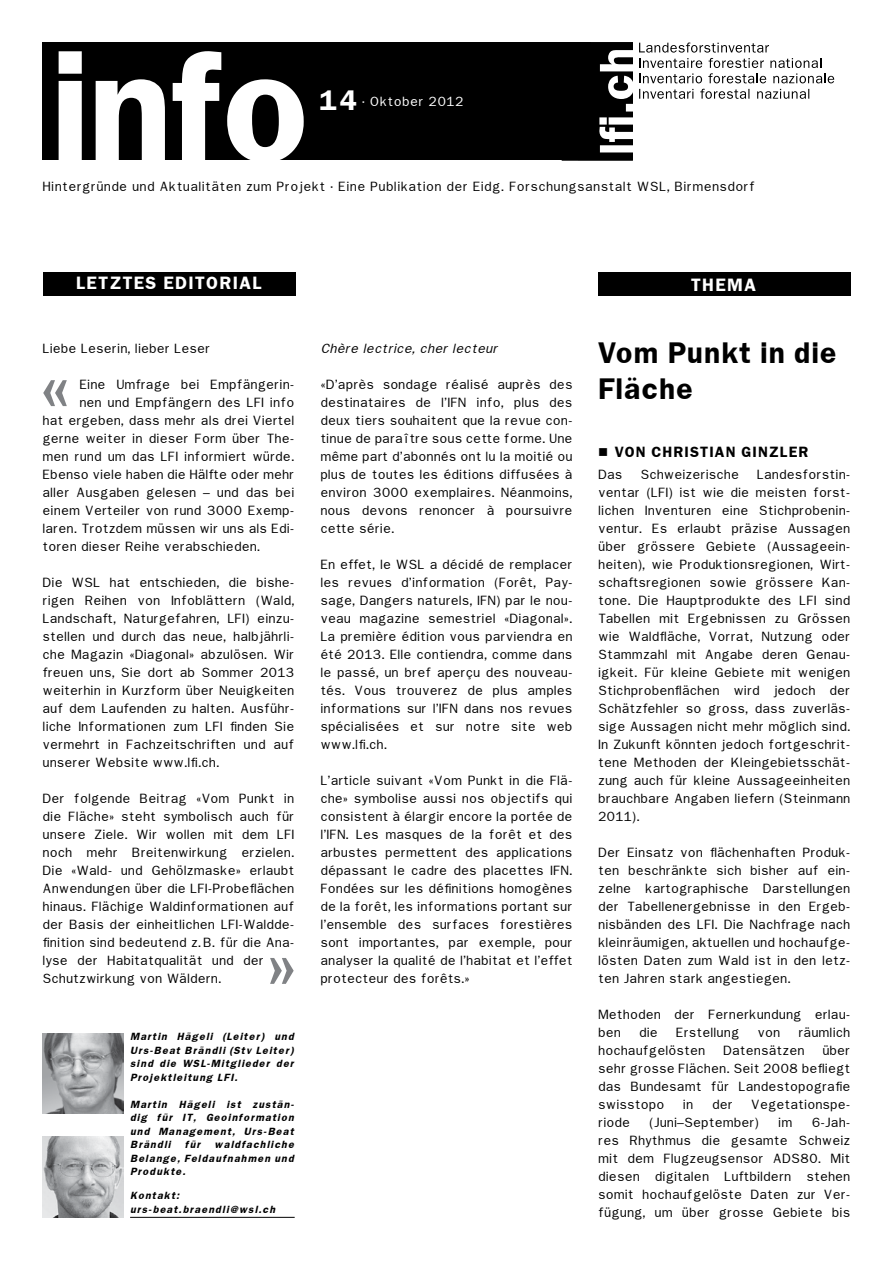
<style>
.page{position:relative;width:893px;height:1263px;background:#fff}
.page>*{position:absolute;margin:0;border:0;box-sizing:border-box;transform-origin:0 0}
.t1{font:700 157.5px "Franklin Gothic";color:#fff}
.t2{font:90px "Franklin Gothic";color:#808285}
.t3{font:700 30px/36px "Franklin Gothic";letter-spacing:-.05em;color:#000}
.t4{font:700 28.5px "Franklin Gothic";color:#fff}
.t5{font:700 18px "Franklin Gothic";color:#fff}
.t6{font:700 15px "Franklin Gothic";color:#000}
.t7{font:13.5px/18px "Franklin Gothic";color:#000;text-align:justify}
.t8{font:13.5px "Franklin Gothic";letter-spacing:.02em;color:#000}
.t9{font:italic 13.5px "Franklin Gothic";color:#000}
.t10{font:13.5px "Franklin Gothic";letter-spacing:.025em;color:#fff}
.t11{font:italic 10.5px/13.5px "Franklin GFB";letter-spacing:.025em;color:#000;text-align:justify}
</style>
<div class="page">
<div style="left:43px;top:43px;width:548px;height:117px;background:#000"></div>
<svg style="left:591px;top:43px;width:42px;height:117px"></svg>
<svg style="left:639px;top:89px;width:170px;height:10px"></svg>
<svg style="left:639px;top:43px;width:195px;height:40px"></svg>
<div style="left:43px;top:272px;width:253px;height:23px;background:#000"></div>
<div style="left:598px;top:272px;width:252px;height:24px;background:#000"></div>
<hr style="left:561px;top:42px;width:72px;height:1px;background:#000">
<hr style="left:562px;top:160px;width:71px;height:1px;background:#000">
<hr style="left:130px;top:1217px;width:165px;height:1px;background:#000">
<img style="left:43px;top:1033px;width:81px;height:81px">
<img style="left:43px;top:1137px;width:81px;height:80px">
<h1 class="t1" style="left:50px;top:14px;width:276px">info</h1>
<h3 class="t4" style="left:320px;top:83px;width:42px">14</h3>
<p class="t10" style="left:362px;top:93px;width:103px">· Oktober 2012</p>
<p class="t8" style="left:43px;top:179px;width:714px">Hintergründe und Aktualitäten zum Projekt · Eine Publikation der Eidg. Forschungsanstalt WSL, Birmensdorf</p>
<h3 class="t5" style="left:76px;top:272px;width:186px">LETZTES editorial</h3>
<p class="t7" style="left:43px;top:339px;width:169px">Liebe Leserin, lieber Leser</p>
<p class="t7" style="left:79px;top:375px;width:217px">Eine Umfrage bei Empfängerin-</p>
<p class="t7" style="left:79px;top:393px;width:217px">nen und Empfängern des LFI info</p>
<p class="t7" style="left:43px;top:411px;width:253px">hat ergeben, dass mehr als drei Viertel</p>
<p class="t7" style="left:43px;top:429px;width:253px">gerne weiter in dieser Form über The-</p>
<p class="t7" style="left:43px;top:447px;width:253px">men rund um das LFI informiert würde.</p>
<p class="t7" style="left:43px;top:465px;width:253px">Ebenso viele haben die Hälfte oder mehr</p>
<p class="t7" style="left:43px;top:483px;width:253px">aller Ausgaben gelesen – und das bei</p>
<p class="t7" style="left:43px;top:501px;width:253px">einem Verteiler von rund 3000 Exemp-</p>
<p class="t7" style="left:43px;top:519px;width:253px">laren. Trotzdem müssen wir uns als Edi-</p>
<p class="t7" style="left:43px;top:537px;width:219px">toren dieser Reihe verabschieden.</p>
<p class="t7" style="left:43px;top:573px;width:253px">Die WSL hat entschieden, die bishe&shy;rigen Reihen von Infoblättern (Wald, Landschaft, Naturgefahren, LFI) einzu&shy;stellen und durch das neue, halbjährli&shy;che Magazin «Diagonal» abzulösen. Wir freuen uns, Sie dort ab Sommer 2013 weiterhin in Kurzform über Neuigkeiten auf dem Laufenden zu halten. Ausführ&shy;liche Informationen zum LFI finden Sie vermehrt in Fachzeitschriften und auf unserer Website www.lfi.ch.</p>
<p class="t7" style="left:43px;top:789px;width:253px;text-align:left">Der folgende Beitrag «Vom Punkt in die Fläche» steht symbolisch auch für unsere Ziele. Wir wollen mit dem LFI noch mehr Breitenwirkung erzielen.<br>Die «Wald- und Gehölzmaske» erlaubt Anwendungen über die LFI-Probeflächen hinaus. Flächige Waldinformationen auf der Basis der einheitlichen LFI-Waldde&shy;finition sind bedeutend z.B. für die Ana&shy;lyse der Habitatqualität und der Schutzwirkung von Wäldern.</p>
<h2 class="t2" style="left:37px;top:334px;width:37px">«</h2>
<h2 class="t2" style="left:264px;top:911px;width:37px">»</h2>
<p class="t11" style="left:130px;top:1029px;width:169px">Martin Hägeli (Leiter) und Urs-Beat Brändli (Stv Leiter) sind die WSL-Mitglieder der Projektleitung LFI.</p>
<p class="t11" style="left:130px;top:1097px;width:169px">Martin Hägeli ist zustän&shy;dig für IT, Geoinformation und Management, Urs-Beat Brändli für waldfachliche Belange, Feldaufnahmen und Produkte.</p>
<p class="t11" style="left:130px;top:1188px;width:150px">Kontakt: urs-beat.braendli@wsl.ch</p>
<p class="t9" style="left:320px;top:341px;width:182px">Chère lectrice, cher lecteur</p>
<p class="t7" style="left:320px;top:375px;width:254px">«D’après sondage réalisé auprès des destinataires de l’IFN info, plus des deux tiers souhaitent que la revue con&shy;tinue de paraître sous cette forme. Une même part d’abonnés ont lu la moitié ou plus de toutes les éditions diffusées à environ 3000 exemplaires. Néanmoins, nous devons renoncer à poursuivre cette série.</p>
<p class="t7" style="left:320px;top:555px;width:254px">En effet, le WSL a décidé de remplacer les revues d’information (Forêt, Pay&shy;sage, Dangers naturels, IFN) par le nou&shy;veau magazine semestriel «Diagonal».<br>La première édition vous parviendra en été 2013. Elle contiendra, comme dans le passé, un bref aperçu des nouveau&shy;tés. Vous trouverez de plus amples informations sur l’IFN dans nos revues spécialisées et sur notre site web www.lfi.ch.</p>
<p class="t7" style="left:320px;top:771px;width:254px">L’article suivant «Vom Punkt in die Flä&shy;che» symbolise aussi nos objectifs qui consistent à élargir encore la portée de l’IFN. Les masques de la forêt et des arbustes permettent des applications dépassant le cadre des placettes IFN.<br>Fondées sur les définitions homogènes de la forêt, les informations portant sur l’ensemble des surfaces forestières sont importantes, par exemple, pour analyser la qualité de l’habitat et l’effet</p>
<p class="t7" style="left:320px;top:969px;width:151px">protecteur des forêts.»</p>
<h3 class="t5" style="left:691px;top:274px;width:68px">thema</h3>
<h3 class="t3" style="left:598px;top:334px;width:242px">Vom Punkt in die<br>Fläche</h3>
<p class="t6" style="left:615px;top:443px;width:196px">VON CH RISTIAN GINZLER</p>
<p class="t7" style="left:598px;top:465px;width:26px">Das</p>
<p class="t7" style="left:640px;top:465px;width:100px">Schweizerische</p>
<p class="t7" style="left:598px;top:465px;width:254px;text-indent:159px">Landesforstin&shy;ventar (LFI) ist wie die meisten forst&shy;lichen Inventuren eine Stichprobenin&shy;ventur. Es erlaubt präzise Aussagen über grössere Gebiete (Aussageein&shy;heiten), wie Produktionsregionen, Wirt&shy;schaftsregionen sowie grössere Kan&shy;tone. Die Hauptprodukte des LFI sind Tabellen mit Ergebnissen zu Grössen wie Waldfläche, Vorrat, Nutzung oder Stammzahl mit Angabe deren Genau&shy;igkeit. Für kleine Gebiete mit wenigen Stichprobenflächen wird jedoch der Schätzfehler so gross, dass zuverläs&shy;sige Aussagen nicht mehr möglich sind.<br>In Zukunft könnten jedoch fortgeschrit&shy;tene Methoden der Kleingebietsschät&shy;zung auch für kleine Aussageeinheiten brauchbare Angaben liefern (Steinmann 2011).</p>
<p class="t7" style="left:598px;top:843px;width:254px">Der Einsatz von flächenhaften Produk&shy;ten beschränkte sich bisher auf ein&shy;zelne kartographische Darstellungen der Tabellenergebnisse in den Ergeb&shy;nisbänden des LFI. Die Nachfrage nach kleinräumigen, aktuellen und hochaufge&shy;lösten Daten zum Wald ist in den letz&shy;ten Jahren stark angestiegen.</p>
<p class="t7" style="left:598px;top:1005px;width:254px">Methoden der Fernerkundung erlau&shy;ben</p>
<p class="t7" style="left:639px;top:1023px;width:20px">die</p>
<p class="t7" style="left:676px;top:1023px;width:65px">Erstellung</p>
<p class="t7" style="left:757px;top:1023px;width:24px">von</p>
<p class="t7" style="left:798px;top:1023px;width:54px">räumlich</p>
<p class="t7" style="left:598px;top:1041px;width:109px">hochaufgelösten</p>
<p class="t7" style="left:723px;top:1041px;width:83px">Datensätzen</p>
<p class="t7" style="left:598px;top:1041px;width:254px;text-indent:224px">über sehr grosse Flächen. Seit 2008 befliegt das Bundesamt für Landestopografie swisstopo</p>
<p class="t7" style="left:683px;top:1095px;width:12px">in</p>
<p class="t7" style="left:712px;top:1095px;width:22px">der</p>
<p class="t7" style="left:751px;top:1095px;width:101px">Vegetationspe-</p>
<p class="t7" style="left:598px;top:1113px;width:33px">riode</p>
<p class="t7" style="left:649px;top:1113px;width:111px">(Juni–September)</p>
<p class="t7" style="left:778px;top:1113px;width:16px">im</p>
<p class="t7" style="left:598px;top:1113px;width:254px;text-indent:214px">6-Jah&shy;res Rhythmus die gesamte Schweiz mit dem Flugzeugsensor ADS80. Mit diesen digitalen Luftbildern stehen somit hochaufgelöste Daten zur Ver&shy;fügung, um über grosse Gebiete bis</p>
</div>
